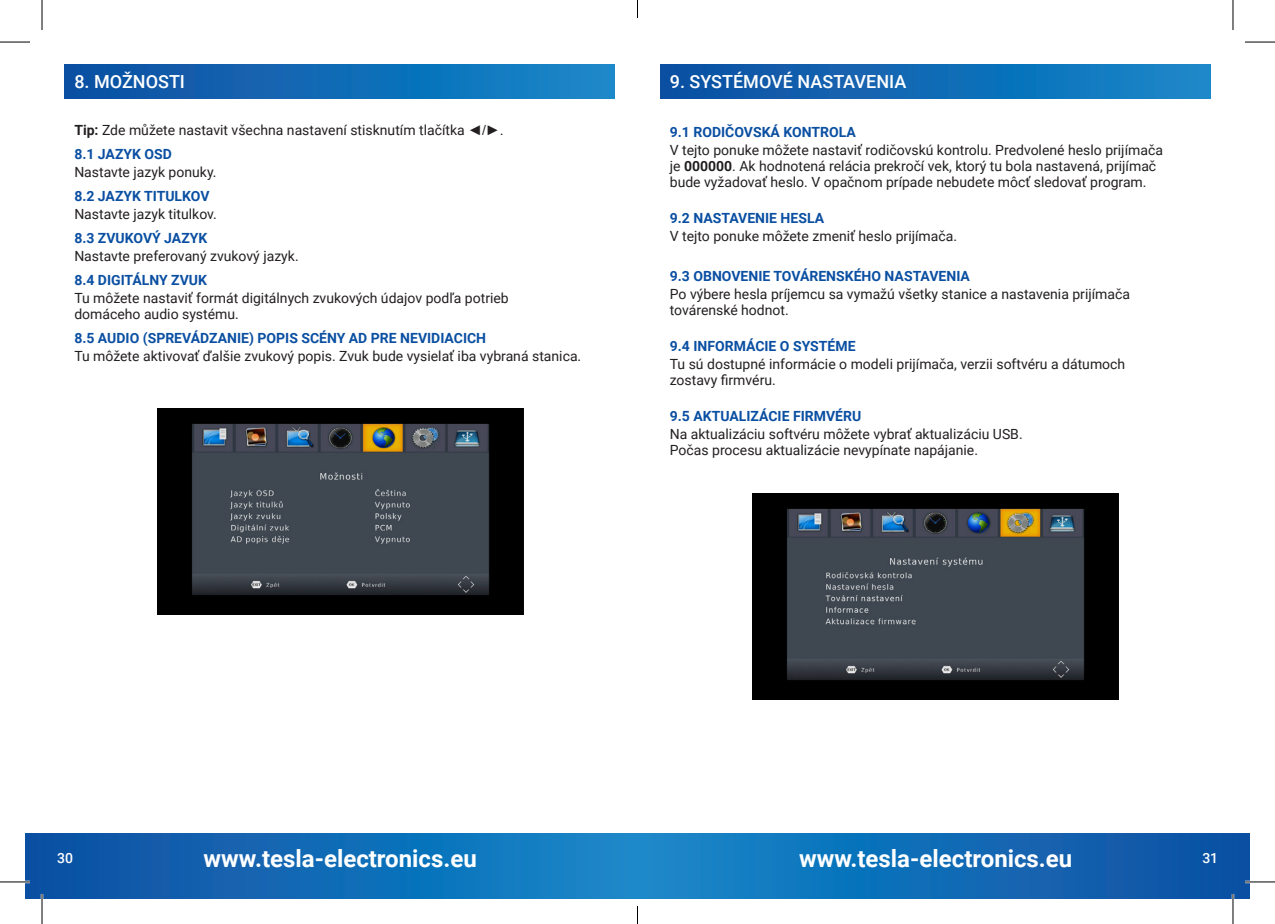
<style>
.page{position:relative;width:1275px;height:924px;background:#fff}
.page>*{position:absolute;margin:0;border:0;box-sizing:border-box;transform-origin:0 0}
.t1{font:700 24px "Roboto";color:#fff}
.t2{font:500 18px "Roboto";color:#fff}
.TEXT-STANDART{font:14px/16px "Roboto";color:#231f20}
.TEXT-STANDART-2{font:700 14px "Roboto";color:#0a4fa2}
.NADPIS{font:700 14px "Roboto";color:#0a4fa2}
.NADPIS-2{font:14px/16px "Roboto";color:#231f20}
.TEXT-STANDART-3{font:500 14px "Roboto";color:#fff}
.s1{font-weight:700}
.s2{font-family:"Arial"}
</style>
<div class="page">
<div style="left:25px;top:832px;width:612px;height:66px;background:linear-gradient(to right,#0d4fa2,#1688c9)"></div>
<div style="left:65px;top:65px;width:550px;height:33px;background:linear-gradient(to right,#0c4fa2,#1688c9)"></div>
<div style="left:637px;top:832px;width:613px;height:66px;background:linear-gradient(to right,#1688ca,#0c4fa2)"></div>
<div style="left:660px;top:65px;width:550px;height:33px;background:linear-gradient(to right,#0c4fa2,#1688c9)"></div>
<img style="left:157px;top:408px;width:366px;height:206px">
<img style="left:752px;top:493px;width:367px;height:206px">
<hr style="left:0;top:880px;width:30px;height:2px;background:#fff">
<hr style="left:1245px;top:880px;width:30px;height:2px;background:#fff">
<hr style="left:41px;top:893px;width:2px;height:30px;background:#fff">
<hr style="left:1231px;top:893px;width:3px;height:30px;background:#fff">
<hr style="left:0;top:42px;width:30px;height:1px;background:#000">
<hr style="left:1245px;top:42px;width:30px;height:1px;background:#000">
<hr style="left:0;top:881px;width:30px;height:1px;background:#000">
<hr style="left:1245px;top:881px;width:30px;height:1px;background:#000">
<hr style="left:42px;top:0;width:1px;height:30px;background:#000">
<hr style="left:42px;top:893px;width:1px;height:30px;background:#000">
<hr style="left:1232px;top:0;width:1px;height:30px;background:#000">
<hr style="left:1232px;top:893px;width:1px;height:30px;background:#000">
<svg style="left:637px;top:0;width:1px;height:18px"></svg>
<svg style="left:637px;top:905px;width:1px;height:18px"></svg>
<p class="t2" style="left:74px;top:69px;width:112px">8. MOŽNOSTI</p>
<p class="TEXT-STANDART" style="left:74px;top:121px;width:431px"><span class="s1">Tip:</span> Zde můžete nastavit všechna nastavení stisknutím tlačítka <span class="s2">◄/►.</span></p>
<p class="NADPIS" style="left:74px;top:144px;width:99px">8.1 JAZYK OSD</p>
<p class="TEXT-STANDART" style="left:74px;top:163px;width:144px">Nastavte jazyk ponuky.</p>
<p class="NADPIS" style="left:74px;top:186px;width:137px">8.2 JAZYK TITULKOV</p>
<p class="TEXT-STANDART" style="left:74px;top:205px;width:144px">Nastavte jazyk titulkov.</p>
<p class="NADPIS" style="left:74px;top:228px;width:135px">8.3 ZVUKOVÝ JAZYK</p>
<p class="TEXT-STANDART" style="left:74px;top:247px;width:226px">Nastavte preferovaný zvukový jazyk.</p>
<p class="NADPIS" style="left:74px;top:270px;width:134px">8.4 DIGITÁLNY ZVUK</p>
<p class="NADPIS-2" style="left:74px;top:289px;width:436px">Tu môžete nastaviť formát digitálnych zvukových údajov podľa potrieb domáceho audio systému.</p>
<p class="NADPIS" style="left:74px;top:328px;width:413px">8.5 AUDIO (SPREVÁDZANIE) POPIS SCÉNY AD PRE NEVIDIACICH</p>
<p class="TEXT-STANDART" style="left:74px;top:347px;width:508px">Tu môžete aktivovať ďalšie zvukový popis. Zvuk bude vysielať iba vybraná stanica.</p>
<p class="t2" style="left:670px;top:69px;width:238px">9. SYSTÉMOVÉ NASTAVENIA</p>
<p class="TEXT-STANDART-2" style="left:670px;top:122px;width:188px">9.1 RODIČOVSKÁ KONTROLA</p>
<p class="TEXT-STANDART" style="left:670px;top:141px;width:494px">V tejto ponuke môžete nastaviť rodičovskú kontrolu. Predvolené heslo prijímača je <span class="s1">000000</span>. Ak hodnotená relácia prekročí vek, ktorý tu bola nastavená, prijímač bude vyžadovať heslo. V opačnom prípade nebudete môcť sledovať program.</p>
<p class="TEXT-STANDART-2" style="left:670px;top:208px;width:156px">9.2 NASTAVENIE HESLA</p>
<p class="TEXT-STANDART" style="left:670px;top:227px;width:289px">V tejto ponuke môžete zmeniť heslo prijímača.</p>
<p class="TEXT-STANDART-2" style="left:670px;top:266px;width:302px">9.3 OBNOVENIE TOVÁRENSKÉHO NASTAVENIA</p>
<p class="TEXT-STANDART" style="left:670px;top:285px;width:462px">Po výbere hesla príjemcu sa vymažú všetky stanice a nastavenia prijímača</p>
<p class="TEXT-STANDART" style="left:670px;top:301px;width:120px">továrenské hodnot.</p>
<p class="TEXT-STANDART-2" style="left:670px;top:336px;width:187px">9.4 INFORMÁCIE O SYSTÉME</p>
<p class="TEXT-STANDART" style="left:670px;top:355px;width:457px">Tu sú dostupné informácie o modeli prijímača, verzii softvéru a dátumoch zostavy firmvéru.</p>
<p class="TEXT-STANDART-2" style="left:670px;top:406px;width:193px">9.5 AKTUALIZÁCIE FIRMVÉRU</p>
<p class="TEXT-STANDART" style="left:670px;top:425px;width:354px">Na aktualizáciu softvéru môžete vybrať aktualizáciu USB.</p>
<p class="TEXT-STANDART" style="left:670px;top:441px;width:310px">Počas procesu aktualizácie nevypínate napájanie.</p>
<p class="TEXT-STANDART-3" style="left:57px;top:848px;width:17px">30</p>
<p class="t1" style="left:204px;top:841px;width:275px">www.tesla-electronics.eu</p>
<p class="t1" style="left:799px;top:841px;width:275px">www.tesla-electronics.eu</p>
<p class="TEXT-STANDART-3" style="left:1202px;top:848px;width:17px">31</p>
</div>
